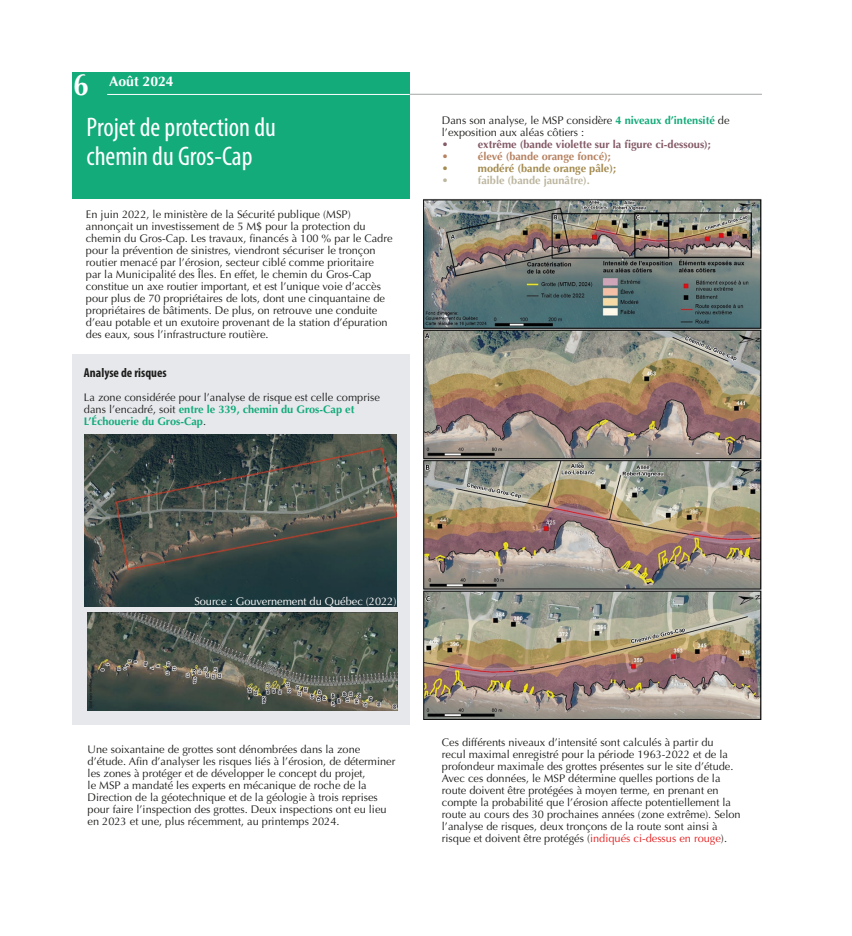
<style>
.page{position:relative;width:852px;height:936px;background:#fff}
.page>*{position:absolute;margin:0;border:0;box-sizing:border-box;transform-origin:0 0}
.t1{font:700 31px "Optima LT Std";color:#fff;scale:.9 1}
.Texte_General{font:condensed 27px/29px "Myriad Pro";color:#fff}
.t2{font:700 14px "Optima LT Std";color:#fff}
.Texte_General-2{font:700 condensed 13px "Myriad Pro";color:#1d1d1b}
.Texte_General-3{font:11px/12px "Optima LT Std";color:#1d1d1b}
.Texte_General-4{font:700 11px "Optima LT Std";color:#835a66}
.Texte_General-5{font:11px "Optima LT Std";color:#fff}
.Texte_General-6{font:700 11px "Optima LT Std";color:#b78261}
.Texte_General-7{font:700 11px "Optima LT Std";color:#a48b4f}
.Texte_General-8{font:700 11px "Optima LT Std";color:#bcb69f}
.s1{font-weight:700;color:#13ab7a}
.s2{color:#e41d1d}
</style>
<div class="page">
<hr style="left:108px;top:94px;width:654px;height:1px;background:#a3a5a7">
<div style="left:72px;top:72px;width:338px;height:127px;background:#13ab7a"></div>
<div style="left:72px;top:355px;width:338px;height:370px;background:#e7e8ec"></div>
<img style="left:423px;top:199px;width:339px;height:521px">
<img style="left:88px;top:612px;width:309px;height:98px">
<img style="left:85px;top:435px;width:312px;height:172px">
<hr style="left:107px;top:94px;width:303px;height:1px;background:#fff">
<p class="t1" style="left:73px;top:66px;width:19px">6</p>
<p class="t2" style="left:109px;top:73px;width:66px">Août 2024</p>
<p class="Texte_General" style="left:87px;top:112px;width:191px">Projet de protection du chemin du Gros-Cap</p>
<p class="Texte_General-3" style="left:86px;top:209px;width:308px">En juin 2022, le ministère de la Sécurité publique (MSP) annonçait un investissement de 5 M$ pour la protection du chemin du Gros-Cap. Les travaux, financés à 100 % par le Cadre pour la prévention de sinistres, viendront sécuriser le tronçon routier menacé par l’érosion, secteur ciblé comme prioritaire<br>par la Municipalité des Îles. En effet, le chemin du Gros-Cap constitue un axe routier important, et est l’unique voie d’accès pour plus de 70 propriétaires de lots, dont une cinquantaine de propriétaires de bâtiments. De plus, on retrouve une conduite d’eau potable et un exutoire provenant de la station d’épuration des eaux, sous l’infrastructure routière.</p>
<p class="Texte_General-2" style="left:84px;top:365px;width:84px">Analyse de risques</p>
<p class="Texte_General-3" style="left:84px;top:392px;width:297px">La zone considérée pour l’analyse de risque est celle comprise dans l’encadré, soit <span class="s1">entre le 339, chemin du Gros-Cap et<br>L’Échouerie du Gros-Cap</span>.</p>
<p class="Texte_General-3" style="left:442px;top:114px;width:289px">Dans son analyse, le MSP considère <span class="s1">4 niveaux d’intensité</span> de l’exposition aux aléas côtiers :</p>
<p class="Texte_General-4" style="left:442px;top:137px;width:8px">•</p>
<p class="Texte_General-4" style="left:478px;top:137px;width:235px">extrême (bande violette sur la figure ci-dessous);</p>
<p class="Texte_General-6" style="left:442px;top:149px;width:8px">•</p>
<p class="Texte_General-6" style="left:478px;top:149px;width:135px">élevé (bande orange foncé);</p>
<p class="Texte_General-7" style="left:442px;top:161px;width:8px">•</p>
<p class="Texte_General-7" style="left:478px;top:161px;width:140px">modéré (bande orange pâle);</p>
<p class="Texte_General-8" style="left:442px;top:173px;width:8px">•</p>
<p class="Texte_General-8" style="left:478px;top:173px;width:114px">faible (bande jaunâtre).</p>
<p class="Texte_General-5" style="left:194px;top:595px;width:204px">Source : Gouvernement du Québec (2022)</p>
<p class="Texte_General-3" style="left:88px;top:743px;width:309px">Une soixantaine de grottes sont dénombrées dans la zone d’étude. Afin d’analyser les risques liés à l’érosion, de déterminer les zones à protéger et de développer le concept du projet,<br>le MSP a mandaté les experts en mécanique de roche de la Direction de la géotechnique et de la géologie à trois reprises pour faire l’inspection des grottes. Deux inspections ont eu lieu en 2023 et une, plus récemment, au printemps 2024.</p>
<p class="Texte_General-3" style="left:442px;top:736px;width:300px">Ces différents niveaux d’intensité sont calculés à partir du<br>recul maximal enregistré pour la période 1963-2022 et de la profondeur maximale des grottes présentes sur le site d’étude.<br>Avec ces données, le MSP détermine quelles portions de la route doivent être protégées à moyen terme, en prenant en compte la probabilité que l’érosion affecte potentiellement la route au cours des 30 prochaines années (zone extrême). Selon l’analyse de risques, deux tronçons de la route sont ainsi à risque et doivent être protégés (<span class="s2">indiqués ci-dessus en rouge</span>).</p>
</div>
